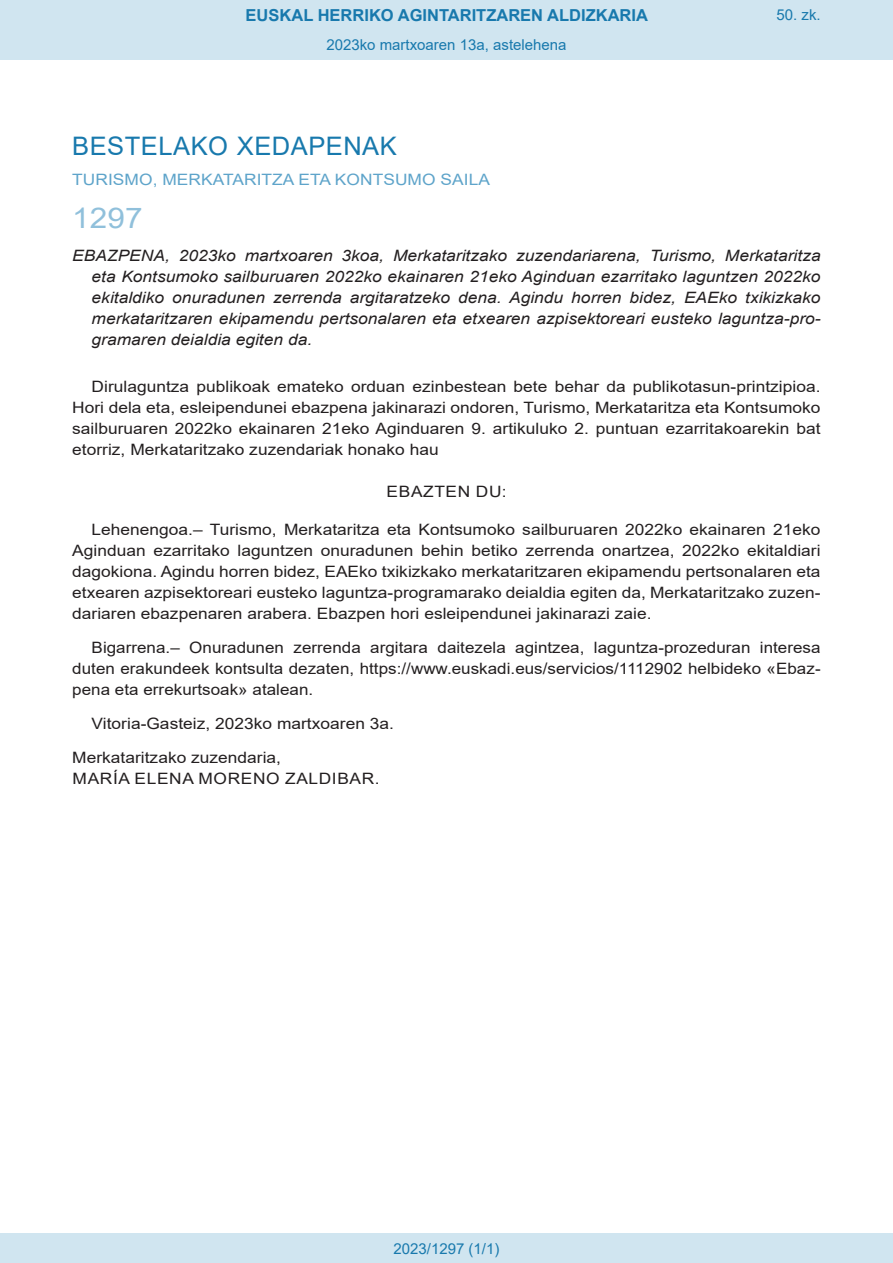
<style>
.page{position:relative;width:893px;height:1263px;background:#fff}
.page>*{position:absolute;margin:0;border:0;box-sizing:border-box;transform-origin:0 0}
.BOPVOrden{font:28.5px "Arial";color:#90c0db;scale:1.11 1}
.BOPVSeccion{font:25.5px "Arial";letter-spacing:.02em;color:#1879ad}
.t1{font:700 16.5px "Arial";color:#1879ad}
.BOPVDetalle{font:15.6px/21px "Arial";color:#231f20;text-align:justify;scale:1.11 1}
.BOPVTitulo{font:italic 15.6px/21px "Arial";color:#231f20;text-align:justify;scale:1.11 1}
.BOPVDetalle-2{font:15.6px/21px "Arial";color:#231f20;text-align:justify;scale:1.08 1}
.BOPVOrganismo{font:15.6px "Arial";letter-spacing:.005em;color:#5ea4ca;scale:1.11 1}
.BOPVFirmaLugFec{font:15.6px "Arial";color:#231f20;scale:1.11 1}
.BOPVFirmaPuesto{font:15.6px "Arial";color:#231f20;scale:1.11 1}
.BOPVFirmaNombre{font:15.6px "Arial";letter-spacing:.035em;color:#231f20;scale:1.11 1}
.BOPVClave{font:15.6px "Arial";letter-spacing:.035em;color:#231f20;scale:1.11 1}
.Paginacion_Centro{font:15px "Arial";color:#1879ad}
</style>
<div class="page">
<div style="left:0;top:0;width:893px;height:60px;background:#d0e5f0"></div>
<div style="left:0;top:1233px;width:893px;height:30px;background:#d0e5f0"></div>
<p class="t1" style="left:246px;top:3px;width:404px">EUSKAL HERRIKO AGINTARITZAREN ALDIZKARIA</p>
<p class="Paginacion_Centro" style="left:326px;top:35px;width:242px">2023ko martxoaren 13a, astelehena</p>
<p class="Paginacion_Centro" style="left:776px;top:5px;width:46px">50. zk.</p>
<p class="BOPVSeccion" style="left:72px;top:128px;width:326px">BESTELAKO XEDAPENAK</p>
<p class="BOPVOrganismo" style="left:72px;top:169px;width:378px">TURISMO, MERKATARITZA ETA KONTSUMO SAILA</p>
<p class="BOPVOrden" style="left:72px;top:198px;width:65px">1297</p>
<p class="BOPVTitulo" style="left:92px;top:246px;width:658px;text-indent:-19px">EBAZPENA, 2023ko martxoaren 3koa, Merkataritzako zuzendariarena, Turismo, Merkataritza eta Kontsumoko sailburuaren 2022ko ekainaren 21eko Aginduan ezarritako laguntzen 2022ko ekitaldiko onuradunen zerrenda argitaratzeko dena. Agindu horren bidez, EAEko txikizkako merkataritzaren ekipamendu pertsonalaren eta etxearen azpisektoreari eusteko laguntza-pro&shy;gramaren deialdia egiten da.</p>
<p class="BOPVDetalle" style="left:72px;top:376px;width:676px;text-indent:19px">Dirulaguntza publikoak emateko orduan ezinbestean bete behar da publikotasun-printzipioa.<br>Hori dela eta, esleipendunei ebazpena jakinarazi ondoren, Turismo, Merkataritza eta Kontsumoko sailburuaren 2022ko ekainaren 21eko Aginduaren 9. artikuluko 2. puntuan ezarritakoarekin bat etorriz, Merkataritzako zuzendariak honako hau</p>
<p class="BOPVClave" style="left:387px;top:481px;width:110px">EBAZTEN DU:</p>
<p class="BOPVDetalle" style="left:72px;top:519px;width:676px;text-indent:19px">Lehenengoa.– Turismo, Merkataritza eta Kontsumoko sailburuaren 2022ko ekainaren 21eko Aginduan ezarritako laguntzen onuradunen behin betiko zerrenda onartzea, 2022ko ekitaldiari dagokiona. Agindu horren bidez, EAEko txikizkako merkataritzaren ekipamendu pertsonalaren eta etxearen azpisektoreari eusteko laguntza-programarako deialdia egiten da, Merkataritzako zuzen&shy;dariaren ebazpenaren arabera. Ebazpen hori esleipendunei jakinarazi zaie.</p>
<p class="BOPVDetalle-2" style="left:72px;top:637px;width:694px;text-indent:19px">Bigarrena.– Onuradunen zerrenda argitara daitezela agintzea, laguntza-prozeduran interesa duten erakundeek kontsulta dezaten, https://www.euskadi.eus/servicios/1112902 helbideko «Ebaz&shy;pena eta errekurtsoak» atalean.</p>
<p class="BOPVFirmaLugFec" style="left:92px;top:713px;width:274px">Vitoria-Gasteiz, 2023ko martxoaren 3a.</p>
<p class="BOPVFirmaPuesto" style="left:72px;top:746px;width:190px">Merkataritzako zuzendaria,</p>
<p class="BOPVFirmaNombre" style="left:73px;top:767px;width:278px">MARÍA ELENA MORENO ZALDIBAR.</p>
<p class="Paginacion_Centro" style="left:393px;top:1238px;width:107px">2023/1297 (1/1)</p>
</div>
